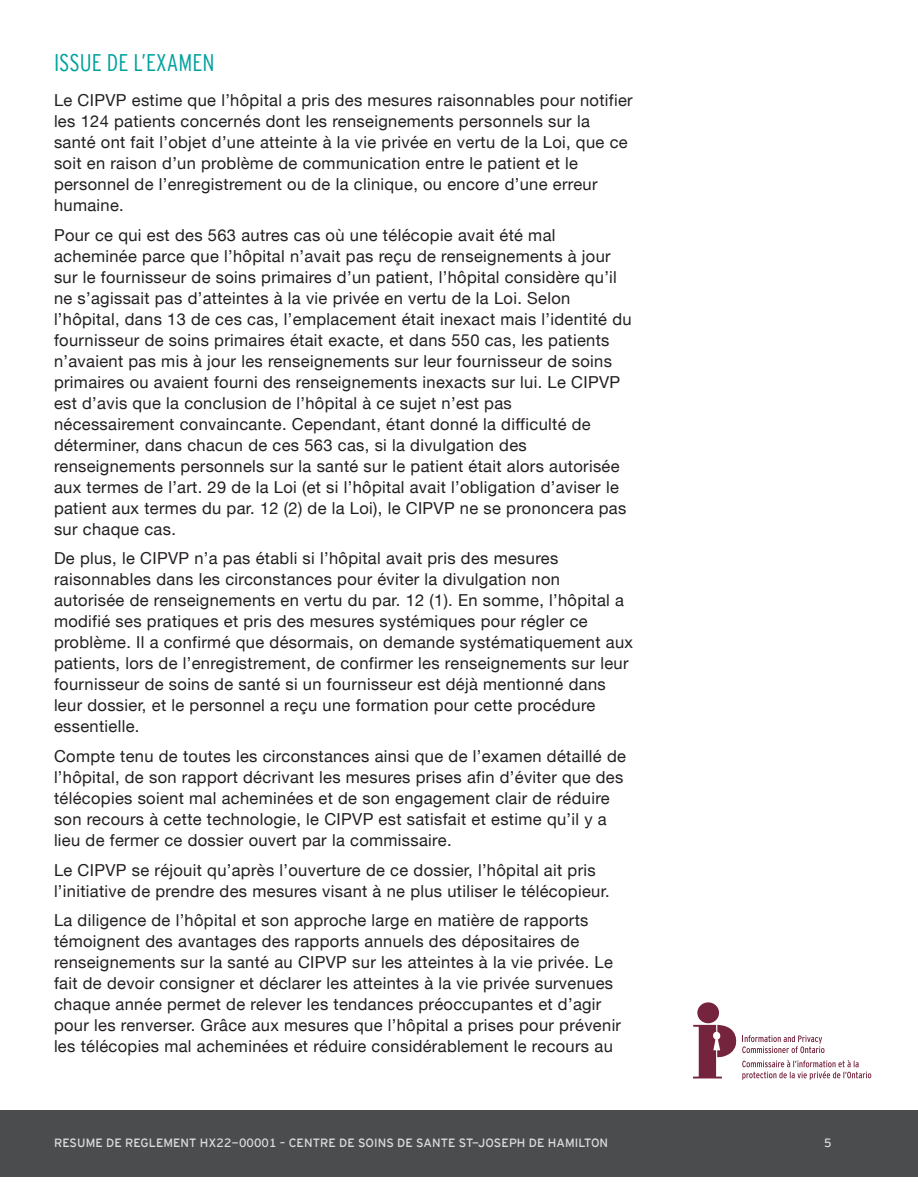
<style>
.page{position:relative;width:918px;height:1188px;background:#fff}
.page>*{position:absolute;margin:0;border:0;box-sizing:border-box;transform-origin:0 0}
.Subhead_1{font:24px "Interstate Cond Mono Lgt";color:#00a19c}
.Body_text{font:16.5px/21px "Helvetica Neue LT";letter-spacing:.02em;color:#231f20}
.t1{font:12px "Interstate Mono";letter-spacing:.005em;color:#dcdddf}
</style>
<div class="page">
<div style="left:0;top:1110px;width:918px;height:67px;background:#4b4c4d"></div>
<div style="left:697px;top:1002px;width:22px;height:21px;background:#74253d;border-radius:50%"></div>
<svg style="left:693px;top:1025px;width:178px;height:55px"></svg>
<p class="Subhead_1" style="left:54px;top:50px;width:162px">ISSUE DE L’EXAMEN</p>
<p class="Body_text" style="left:54px;top:89px;width:580px">Le CIPVP estime que l’hôpital a pris des mesures raisonnables pour notifier les 124 patients concernés dont les renseignements personnels sur la santé ont fait l’objet d’une atteinte à la vie privée en vertu de la Loi, que ce soit en raison d’un problème de communication entre le patient et le personnel de l’enregistrement ou de la clinique, ou encore d’une erreur humaine.</p>
<p class="Body_text" style="left:54px;top:224px;width:579px">Pour ce qui est des 563 autres cas où une télécopie avait été mal acheminée parce que l’hôpital n’avait pas reçu de renseignements à jour sur le fournisseur de soins primaires d’un patient, l’hôpital considère qu’il ne s’agissait pas d’atteintes à la vie privée en vertu de la Loi. Selon l’hôpital, dans 13 de ces cas, l’emplacement était inexact mais l’identité du fournisseur de soins primaires était exacte, et dans 550 cas, les patients n’avaient pas mis à jour les renseignements sur leur fournisseur de soins primaires ou avaient fourni des renseignements inexacts sur lui. Le CIPVP est d’avis que la conclusion de l’hôpital à ce sujet n’est pas nécessairement convaincante. Cependant, étant donné la difficulté de déterminer, dans chacun de ces 563 cas, si la divulgation des renseignements personnels sur la santé sur le patient était alors autorisée aux termes de l’art. 29 de la Loi (et si l’hôpital avait l’obligation d’aviser le patient aux termes du par. 12 (2) de la Loi), le CIPVP ne se prononcera pas sur chaque cas.</p>
<p class="Body_text" style="left:54px;top:548px;width:581px">De plus, le CIPVP n’a pas établi si l’hôpital avait pris des mesures raisonnables dans les circonstances pour éviter la divulgation non autorisée de renseignements en vertu du par. 12 (1). En somme, l’hôpital a modifié ses pratiques et pris des mesures systémiques pour régler ce problème. Il a confirmé que désormais, on demande systématiquement aux patients, lors de l’enregistrement, de confirmer les renseignements sur leur fournisseur de soins de santé si un fournisseur est déjà mentionné dans leur dossier, et le personnel a reçu une formation pour cette procédure essentielle.</p>
<p class="Body_text" style="left:54px;top:745px;width:574px">Compte tenu de toutes les circonstances ainsi que de l’examen détaillé de l’hôpital, de son rapport décrivant les mesures prises afin d’éviter que des télécopies soient mal acheminées et de son engagement clair de réduire son recours à cette technologie, le CIPVP est satisfait et estime qu’il y a lieu de fermer ce dossier ouvert par la commissaire.</p>
<p class="Body_text" style="left:54px;top:859px;width:557px">Le CIPVP se réjouit qu’après l’ouverture de ce dossier, l’hôpital ait pris l’initiative de prendre des mesures visant à ne plus utiliser le télécopieur.</p>
<p class="Body_text" style="left:54px;top:910px;width:569px">La diligence de l’hôpital et son approche large en matière de rapports témoignent des avantages des rapports annuels des dépositaires de renseignements sur la santé au CIPVP sur les atteintes à la vie privée. Le fait de devoir consigner et déclarer les atteintes à la vie privée survenues chaque année permet de relever les tendances préoccupantes et d’agir pour les renverser. Grâce aux mesures que l’hôpital a prises pour prévenir les télécopies mal acheminées et réduire considérablement le recours au</p>
<p class="t1" style="left:54px;top:1136px;width:556px">RESUME DE REGLEMENT HX22-00001 – CENTRE DE SOINS DE SANTE ST-JOSEPH DE HAMILTON</p>
<p class="t1" style="left:824px;top:1136px;width:9px">5</p>
</div>
